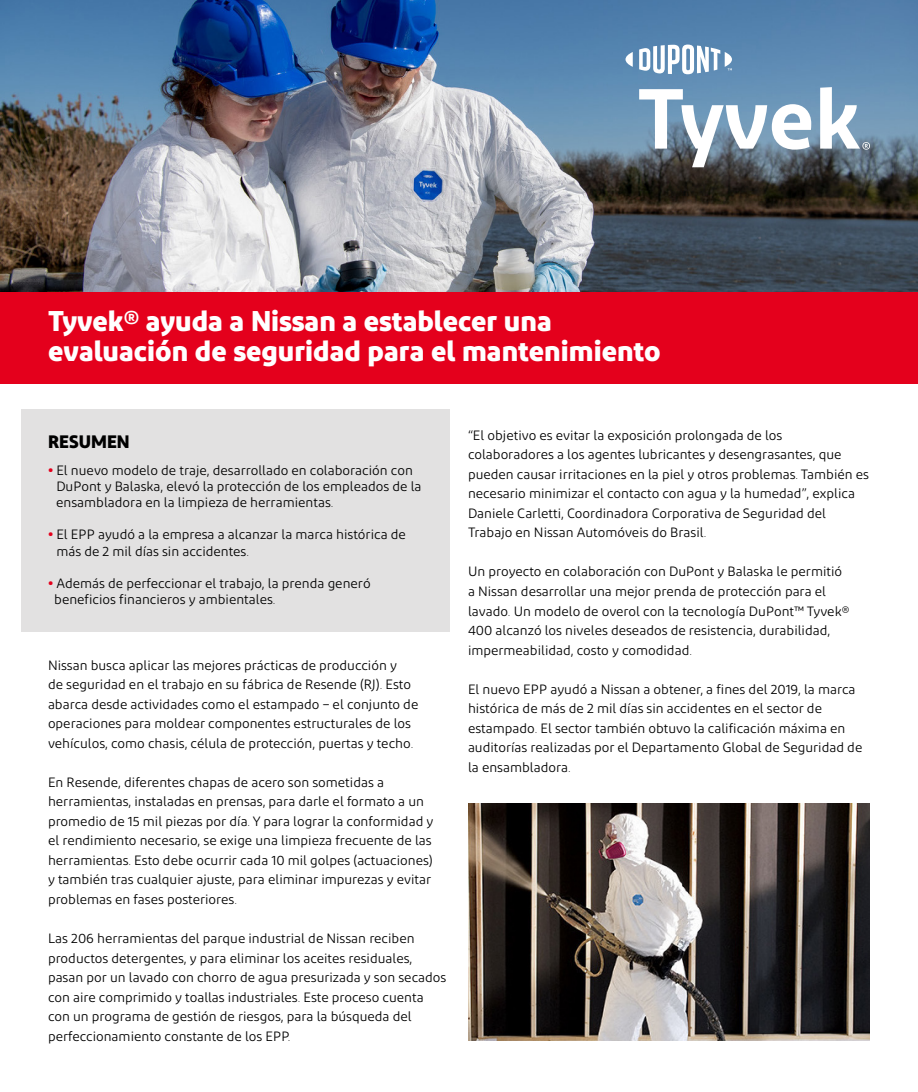
<style>
.page{position:relative;width:918px;height:1092px;background:#fff}
.page>*{position:absolute;margin:0;border:0;box-sizing:border-box;transform-origin:0 0}
.t1{font:700 28.5px/30px "Diodrum Arabic";color:#fff}
.t2{font:700 18px "Diodrum Arabic";color:#000}
.t3{font:13.5px/19.5px "Diodrum Arabic";color:#000}
.s1{font-weight:700;color:#e4001c}
</style>
<div class="page">
<img style="left:0;top:0;width:918px;height:293px">
<div style="left:0;top:293px;width:918px;height:91px;background:#e4001c"></div>
<div style="left:21px;top:409px;width:429px;height:222px;background:#e2e1e1"></div>
<svg style="left:626px;top:52px;width:7px;height:15px"></svg>
<svg style="left:639px;top:45px;width:93px;height:29px"></svg>
<svg style="left:639px;top:89px;width:172px;height:78px"></svg>
<svg style="left:820px;top:87px;width:50px;height:62px"></svg>
<img style="left:468px;top:803px;width:402px;height:236px">
<p class="t1" style="left:48px;top:306px;width:614px">Tyvek® ayuda a Nissan a establecer una evaluación de seguridad para el mantenimiento</p>
<p class="t2" style="left:48px;top:431px;width:83px">RESUMEN</p>
<p class="t3" style="left:56px;top:461px;width:367px;line-height:16.2px;text-indent:-8px"><span class="s1">•</span> El nuevo modelo de traje, desarrollado en colaboración con<br>DuPont y Balaska, elevó la protección de los empleados de la ensambladora en la limpieza de herramientas.</p>
<p class="t3" style="left:56px;top:526px;width:351px;line-height:16.2px;text-indent:-8px"><span class="s1">•</span> El EPP ayudó a la empresa a alcanzar la marca histórica de más de 2 mil días sin accidentes.</p>
<p class="t3" style="left:54px;top:575px;width:318px;line-height:16.2px;text-indent:-6px"><span class="s1">•</span> Además de perfeccionar el trabajo, la prenda generó beneficios financieros y ambientales.</p>
<p class="t3" style="left:48px;top:655px;width:372px">Nissan busca aplicar las mejores prácticas de producción y<br>de seguridad en el trabajo en su fábrica de Resende (RJ). Esto abarca desde actividades como el estampado – el conjunto de operaciones para moldear componentes estructurales de los vehículos, como chasis, célula de protección, puertas y techo.</p>
<p class="t3" style="left:48px;top:772px;width:387px">En Resende, diferentes chapas de acero son sometidas a herramientas, instaladas en prensas, para darle el formato a un promedio de 15 mil piezas por día. Y para lograr la conformidad y el rendimiento necesario, se exige una limpieza frecuente de las herramientas. Esto debe ocurrir cada 10 mil golpes (actuaciones) y también tras cualquier ajuste, para eliminar impurezas y evitar problemas en fases posteriores.</p>
<p class="t3" style="left:48px;top:928px;width:400px">Las 206 herramientas del parque industrial de Nissan reciben productos detergentes, y para eliminar los aceites residuales, pasan por un lavado con chorro de agua presurizada y son secados con aire comprimido y toallas industriales. Este proceso cuenta con un programa de gestión de riesgos, para la búsqueda del perfeccionamiento constante de los EPP.</p>
<p class="t3" style="left:468px;top:425px;width:403px">“El objetivo es evitar la exposición prolongada de los colaboradores a los agentes lubricantes y desengrasantes, que pueden causar irritaciones en la piel y otros problemas. También es necesario minimizar el contacto con agua y la humedad”, explica Daniele Carletti, Coordinadora Corporativa de Seguridad del Trabajo en Nissan Automóveis do Brasil.</p>
<p class="t3" style="left:468px;top:562px;width:383px">Un proyecto en colaboración con DuPont y Balaska le permitió a Nissan desarrollar una mejor prenda de protección para el lavado. Un modelo de overol con la tecnología DuPont™ Tyvek® 400 alcanzó los niveles deseados de resistencia, durabilidad, impermeabilidad, costo y comodidad.</p>
<p class="t3" style="left:468px;top:679px;width:396px">El nuevo EPP ayudó a Nissan a obtener, a fines del 2019, la marca histórica de más de 2 mil días sin accidentes en el sector de estampado. El sector también obtuvo la calificación máxima en auditorías realizadas por el Departamento Global de Seguridad de la ensambladora.</p>
</div>
